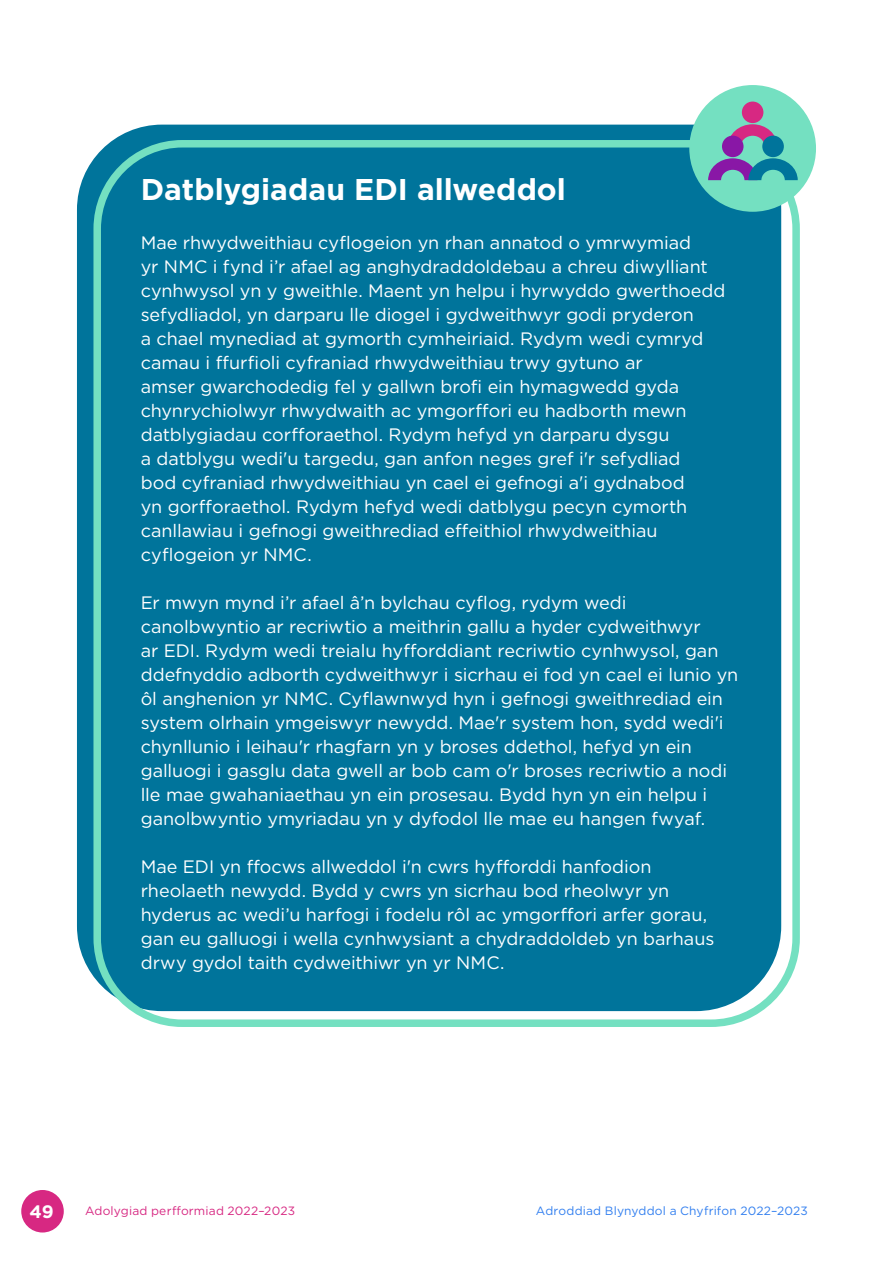
<style>
.page{position:relative;width:893px;height:1263px;background:#fff}
.page>*{position:absolute;margin:0;border:0;box-sizing:border-box;transform-origin:0 0}
.t1{font:700 30px "Gotham";color:#fff}
.t2{font:18px/24px "Gotham";letter-spacing:-.005em;color:#fff}
.t3{font:700 18px "Gotham";color:#fff}
.t4{font:12px "Gotham";letter-spacing:.015em;color:#327fef}
.t5{font:12px "Gotham";letter-spacing:.015em;color:#d72882}
</style>
<div class="page">
<div style="left:21px;top:1190px;width:43px;height:42px;background:#d72882;border-radius:50%"></div>
<div style="left:77px;top:125px;width:704px;height:886px;background:#00749b;border-radius:85px"></div>
<div style="left:93px;top:140px;width:707px;height:887px;border:8px solid #74e0c1;border-radius:85px"></div>
<div style="left:689px;top:85px;width:127px;height:127px;background:#74e0c1;border-radius:50%"></div>
<div style="left:742px;top:102px;width:21px;height:21px;background:#d72882;border-radius:50%"></div>
<svg style="left:728px;top:124px;width:49px;height:22px"></svg>
<div style="left:722px;top:136px;width:21px;height:21px;background:#8917a6;border-radius:50%"></div>
<div style="left:762px;top:136px;width:22px;height:21px;background:#00749b;border-radius:50%"></div>
<svg style="left:708px;top:158px;width:90px;height:22px"></svg>
<p class="t1" style="left:141px;top:169px;width:427px">Datblygiadau EDI allweddol</p>
<p class="t2" style="left:141px;top:230px;width:586px">Mae rhwydweithiau cyfogeion yn rhan annatod o ymrwymiad<br>yr NMC i fynd i’r afael ag anghydraddoldebau a chreu diwylliant cynhwysol yn y gweithle. Maent yn helpu i hyrwyddo gwerthoedd sefydliadol, yn darparu lle diogel i gydweithwyr godi pryderon<br>a chael mynediad at gymorth cymheiriaid. Rydym wedi cymryd camau i furfoli cyfraniad rhwydweithiau trwy gytuno ar<br>amser gwarchodedig fel y gallwn brof ein hymagwedd gyda chynrychiolwyr rhwydwaith ac ymgorfori eu hadborth mewn datblygiadau corforaethol. Rydym hefyd yn darparu dysgu<br>a datblygu wedi'u targedu, gan anfon neges gref i'r sefydliad<br>bod cyfraniad rhwydweithiau yn cael ei gefnogi a'i gydnabod<br>yn gorforaethol. Rydym hefyd wedi datblygu pecyn cymorth canllawiau i gefnogi gweithrediad efeithiol rhwydweithiau cyfogeion yr NMC.</p>
<p class="t2" style="left:141px;top:590px;width:599px">Er mwyn mynd i’r afael â’n bylchau cyfog, rydym wedi canolbwyntio ar recriwtio a meithrin gallu a hyder cydweithwyr<br>ar EDI. Rydym wedi treialu hyforddiant recriwtio cynhwysol, gan ddefnyddio adborth cydweithwyr i sicrhau ei fod yn cael ei lunio yn ôl anghenion yr NMC. Cyfawnwyd hyn i gefnogi gweithrediad ein system olrhain ymgeiswyr newydd. Mae'r system hon, sydd wedi'i chynllunio i leihau'r rhagfarn yn y broses ddethol, hefyd yn ein galluogi i gasglu data gwell ar bob cam o'r broses recriwtio a nodi lle mae gwahaniaethau yn ein prosesau. Bydd hyn yn ein helpu i ganolbwyntio ymyriadau yn y dyfodol lle mae eu hangen fwyaf.</p>
<p class="t2" style="left:141px;top:854px;width:575px">Mae EDI yn focws allweddol i'n cwrs hyforddi hanfodion rheolaeth newydd. Bydd y cwrs yn sicrhau bod rheolwyr yn hyderus ac wedi’u harfogi i fodelu rôl ac ymgorfori arfer gorau, gan eu galluogi i wella cynhwysiant a chydraddoldeb yn barhaus drwy gydol taith cydweithiwr yn yr NMC.</p>
<p class="t3" style="left:29px;top:1200px;width:26px">49</p>
<p class="t5" style="left:85px;top:1203px;width:212px">Adolygiad performiad 2022–2023</p>
<p class="t4" style="left:536px;top:1203px;width:273px">Adroddiad Blynyddol a Chyfrifon 2022–2023</p>
</div>
